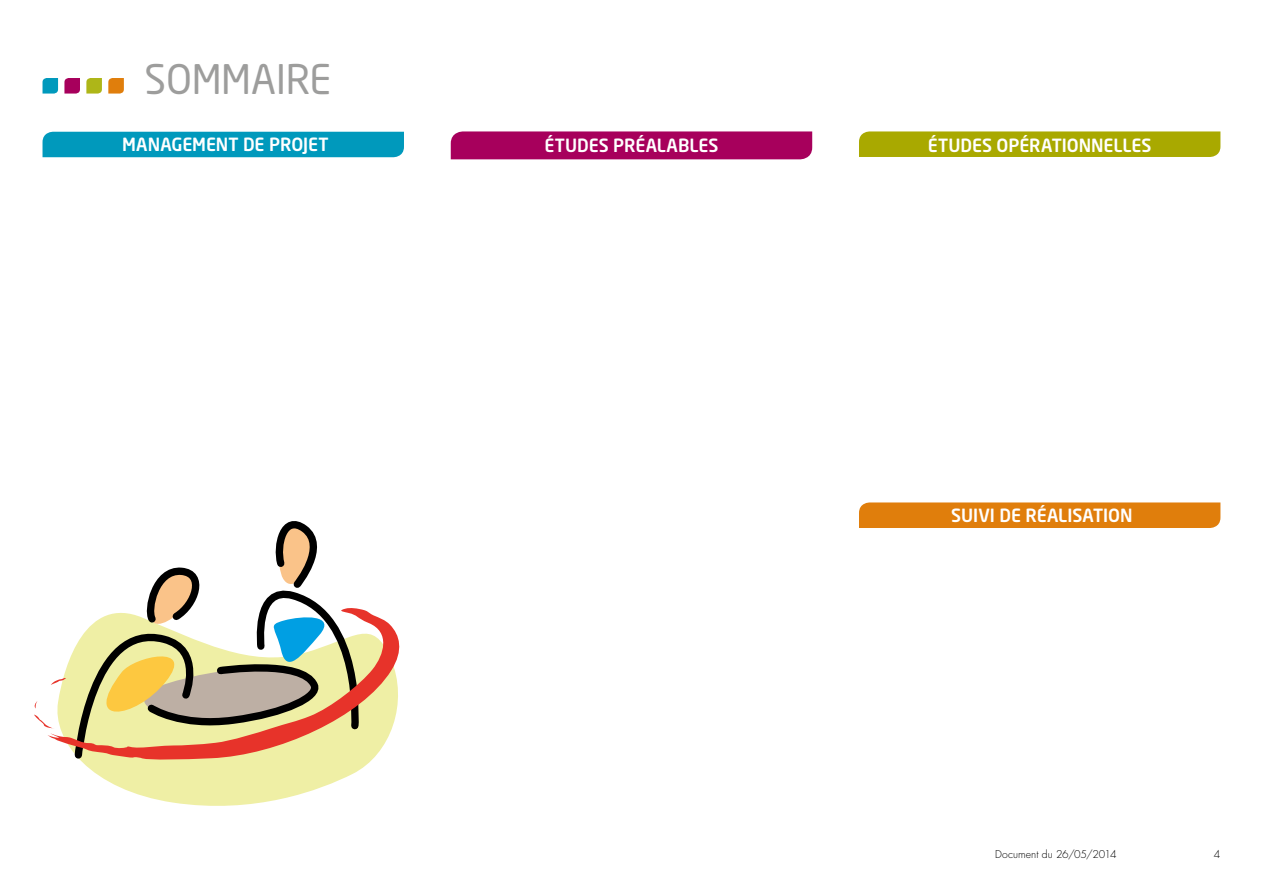
<style>
.page{position:relative;width:1263px;height:893px;background:#fff}
.page>*{position:absolute;margin:0;border:0;box-sizing:border-box;transform-origin:0 0}
.t1{font:40.35px "Neo Sans Std";letter-spacing:-.005em;color:#9d9d9c}
.t2{font:500 18px "Neo Sans Std";letter-spacing:-.005em;color:#fff}
.t3{font:300 10.5px "Futura";letter-spacing:.005em;color:#000}
</style>
<div class="page">
<div style="left:43px;top:132px;width:361px;height:25px;background:#0099bc"></div>
<div style="left:451px;top:131px;width:361px;height:28px;background:#a7005c"></div>
<div style="left:859px;top:131px;width:361px;height:26px;background:#a9a900"></div>
<div style="left:859px;top:502px;width:361px;height:26px;background:#e07e0c"></div>
<svg style="left:43px;top:78px;width:15px;height:16px"></svg>
<svg style="left:64px;top:78px;width:16px;height:16px"></svg>
<svg style="left:86px;top:78px;width:16px;height:16px"></svg>
<svg style="left:108px;top:78px;width:16px;height:16px"></svg>
<svg style="left:82px;top:761px;width:289px;height:45px;fill:#efefa5"></svg>
<svg style="left:362px;top:609px;width:38px;height:152px;fill:#efefa5"></svg>
<svg style="left:34px;top:521px;width:328px;height:241px"></svg>
<h1 class="t1" style="left:145px;top:54px;width:188px">SOMMAIRE</h1>
<p class="t2" style="left:122px;top:133px;width:208px">MANAGEMENT DE PROJET</p>
<p class="t2" style="left:544px;top:134px;width:175px">ÉTUDES PRÉALABLES</p>
<p class="t2" style="left:928px;top:134px;width:225px">ÉTUDES OPÉRATIONNELLES</p>
<p class="t2" style="left:951px;top:504px;width:183px">SUIVI DE RÉALISATION</p>
<p class="t3" style="left:995px;top:848px;width:123px">Document du 26/05/2014</p>
<p class="t3" style="left:1214px;top:848px;width:8px">4</p>
</div>
